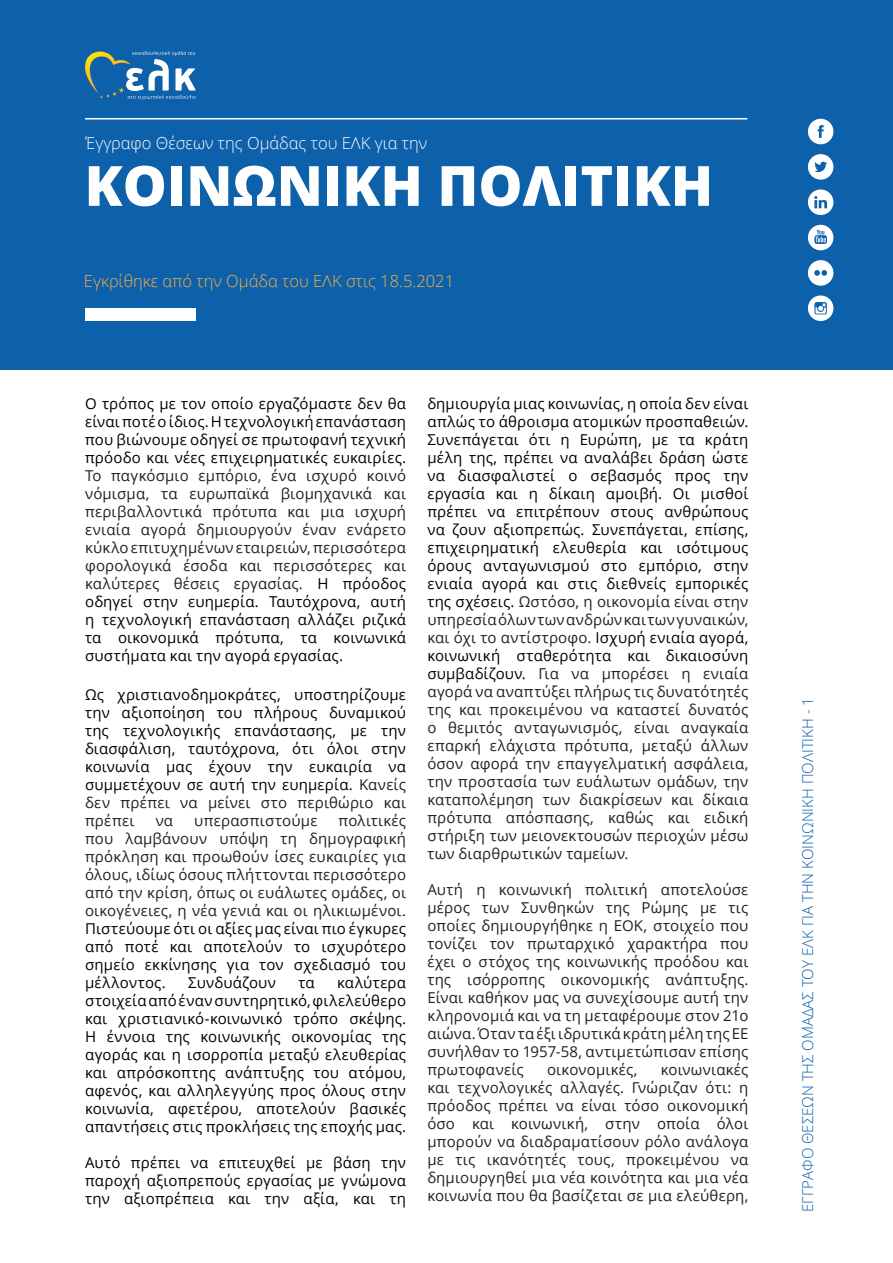
<style>
.page{position:relative;width:893px;height:1263px;background:#fff}
.page>*{position:absolute;margin:0;border:0;box-sizing:border-box;transform-origin:0 0}
.t1{font:800 55.5px "Open Sans";color:#fff}
.t2{font:300 16.5px "Open Sans";color:#fbae44}
.t3{font:300 16.5px "Open Sans";color:#fff}
.t4{font:15px/18px "Open Sans";letter-spacing:.015em;color:#000;text-align:justify}
.t5{font:15px/18px "Open Sans";letter-spacing:.015em;color:#231f20;text-align:justify}
.t6{font:300 15px "Open Sans";color:#0d60aa}
.s1{color:#231f20}
.s2{color:#000}
</style>
<div class="page">
<div style="left:0;top:0;width:893px;height:370px;background:#0d60aa"></div>
<svg style="left:85px;top:51px;width:111px;height:49px"></svg>
<hr style="left:85px;top:118px;width:662px;height:1px;background:#fff">
<div style="left:85px;top:308px;width:111px;height:13px;background:#fff"></div>
<svg style="left:808px;top:119px;width:25px;height:25px"></svg>
<svg style="left:808px;top:154px;width:25px;height:26px"></svg>
<svg style="left:808px;top:189px;width:25px;height:26px"></svg>
<svg style="left:808px;top:260px;width:25px;height:26px"></svg>
<svg style="left:808px;top:295px;width:25px;height:26px"></svg>
<svg style="left:808px;top:225px;width:25px;height:25px"></svg>
<p class="t3" style="left:86px;top:132px;width:343px">Έγγραφο Θέσεων της Ομάδας του ΕΛΚ για την</p>
<p class="t1" style="left:85px;top:143px;width:630px">ΚΟΙΝΩΝΙΚΉ ΠΟΛΙΤΙΚΉ</p>
<p class="t2" style="left:84px;top:270px;width:372px">Εγκρίθηκε από την Ομάδα του ΕΛΚ στις 18.5.2021</p>
<p class="t4" style="left:85px;top:394px;width:323px">Ο τρόπος με τον οποίο εργαζόμαστε δεν θα είναι ποτέ ο ίδιος. Η τεχνολογική επανάσταση που βιώνουμε οδηγεί σε πρωτοφανή τεχνική πρόοδο και νέες επιχειρηματικές ευκαιρίες.<br><span class="s1">Το παγκόσμιο εμπόριο, ένα ισχυρό κοινό νόμισμα, τα ευρωπαϊκά βιομηχανικά και περιβαλλοντικά πρότυπα και μια ισχυρή ενιαία αγορά δημιουργούν έναν ενάρετο κύκλο επιτυχημένων εταιρειών, περισσότερα φορολογικά έσοδα και περισσότερες και καλύτερες θέσεις εργασίας.</span> Η πρόοδος οδηγεί στην ευημερία. Ταυτόχρονα, αυτή η τεχνολογική επανάσταση αλλάζει ριζικά τα οικονομικά πρότυπα, τα κοινωνικά συστήματα και την αγορά εργασίας.</p>
<p class="t4" style="left:85px;top:685px;width:323px">Ως χριστιανοδημοκράτες, υποστηρίζουμε την αξιοποίηση του πλήρους δυναμικού της τεχνολογικής επανάστασης, με την διασφάλιση, ταυτόχρονα, ότι όλοι στην κοινωνία μας έχουν την ευκαιρία να συμμετέχουν σε αυτή την ευημερία. <span class="s1">Κανείς δεν πρέπει να μείνει στο περιθώριο και πρέπει</span></p>
<p class="t5" style="left:85px;top:811px;width:323px;text-indent:254px">πολιτικές που λαμβάνουν υπόψη τη δημογραφική πρόκληση και προωθούν ίσες ευκαιρίες για όλους, ιδίως όσους πλήττονται περισσότερο από την κρίση, όπως οι ευάλωτες ομάδες, οι οικογένειες, η νέα γενιά και οι ηλικιωμένοι.<br><span class="s2">Πιστεύουμε ότι οι αξίες μας είναι πιο έγκυρες από ποτέ και αποτελούν το ισχυρότερο σημείο εκκίνησης για τον σχεδιασμό του μέλλοντος.</span></p>
<p class="t5" style="left:156px;top:811px;width:19px">να</p>
<p class="t5" style="left:194px;top:811px;width:125px">υπερασπιστούμε</p>
<p class="t4" style="left:85px;top:973px;width:323px;text-indent:252px">καλύτερα στοιχεία από έναν συντηρητικό, φιλελεύθερο και χριστιανικό-κοινωνικό τρόπο σκέψης.<br>Η έννοια της κοινωνικής οικονομίας της αγοράς και η ισορροπία μεταξύ ελευθερίας και απρόσκοπτης ανάπτυξης του ατόμου, αφενός, και αλληλεγγύης προς όλους στην κοινωνία, αφετέρου, αποτελούν βασικές απαντήσεις στις προκλήσεις της εποχής μας.</p>
<p class="t4" style="left:85px;top:1153px;width:323px">Αυτό πρέπει να επιτευχθεί με βάση την παροχή αξιοπρεπούς εργασίας με γνώμονα την αξιοπρέπεια και την αξία, και τη</p>
<p class="t4" style="left:188px;top:973px;width:89px">Συνδυάζουν</p>
<p class="t4" style="left:298px;top:973px;width:18px">τα</p>
<p class="t4" style="left:427px;top:394px;width:323px">δημιουργία μιας κοινωνίας, η οποία δεν είναι απλώς το άθροισμα ατομικών προσπαθειών.<br>Συνεπάγεται ότι η Ευρώπη, με τα κράτη μέλη της, πρέπει να αναλάβει δράση ώστε να διασφαλιστεί ο σεβασμός προς την εργασία και η δίκαιη αμοιβή. Οι μισθοί πρέπει να επιτρέπουν στους ανθρώπους να ζουν αξιοπρεπώς. Συνεπάγεται, επίσης, επιχειρηματική ελευθερία και ισότιμους όρους ανταγωνισμού στο εμπόριο, στην ενιαία αγορά και στις διεθνείς εμπορικές της σχέσεις. <span class="s1">Ωστόσο, η οικονομία είναι στην υπηρεσία όλων των ανδρών και των γυναικών, και όχι το αντίστροφο.</span> Ισχυρή ενιαία αγορά, κοινωνική σταθερότητα και δικαιοσύνη συμβαδίζουν. <span class="s1">Για να μπορέσει η ενιαία αγορά να αναπτύξει πλήρως τις δυνατότητές της και προκειμένου να καταστεί δυνατός ο θεμιτός ανταγωνισμός, είναι αναγκαία επαρκή ελάχιστα πρότυπα, μεταξύ άλλων όσον αφορά την επαγγελματική ασφάλεια, την προστασία των ευάλωτων ομάδων, την καταπολέμηση των διακρίσεων και δίκαια πρότυπα απόσπασης, καθώς και ειδική στήριξη των μειονεκτουσών περιοχών μέσω των διαρθρωτικών ταμείων.</span></p>
<p class="t5" style="left:427px;top:880px;width:323px">Αυτή η κοινωνική πολιτική αποτελούσε μέρος των Συνθηκών της Ρώμης με τις οποίες δημιουργήθηκε η ΕΟΚ, στοιχείο που τονίζει τον πρωταρχικό χαρακτήρα που έχει ο στόχος της κοινωνικής προόδου και της ισόρροπης οικονομικής ανάπτυξης.<br>Είναι καθήκον μας να συνεχίσουμε αυτή την κληρονομιά και να τη μεταφέρουμε στον 21ο αιώνα. Όταν τα έξι ιδρυτικά κράτη μέλη της ΕΕ συνήλθαν το 1957-58, αντιμετώπισαν επίσης πρωτοφανείς</p>
<p class="t5" style="left:427px;top:1060px;width:323px;text-indent:234px">κοινωνιακές και τεχνολογικές αλλαγές. Γνώριζαν ότι: η πρόοδος πρέπει να είναι τόσο οικονομική όσο και κοινωνική, στην οποία όλοι μπορούν να διαδραματίσουν ρόλο ανάλογα με τις ικανότητές τους, προκειμένου να δημιουργηθεί μια νέα κοινότητα και μια νέα κοινωνία που θα βασίζεται σε μια ελεύθερη,</p>
<p class="t5" style="left:547px;top:1060px;width:92px">οικονομικές,</p>
<p class="t6" style="left:797px;top:1212px;width:516px;rotate:-90deg">Έ ΓΓΡΑΦΟ ΘΈΣΕΩΝ ΤΗΣ ΟΜΆΔΑΣ ΤΟΥ ΕΛΚ ΓΙΑ ΤΗΝ ΚΟΙΝΩΝΙΚΉ ΠΟΛΙΤΙΚΉ - 1</p>
</div>
